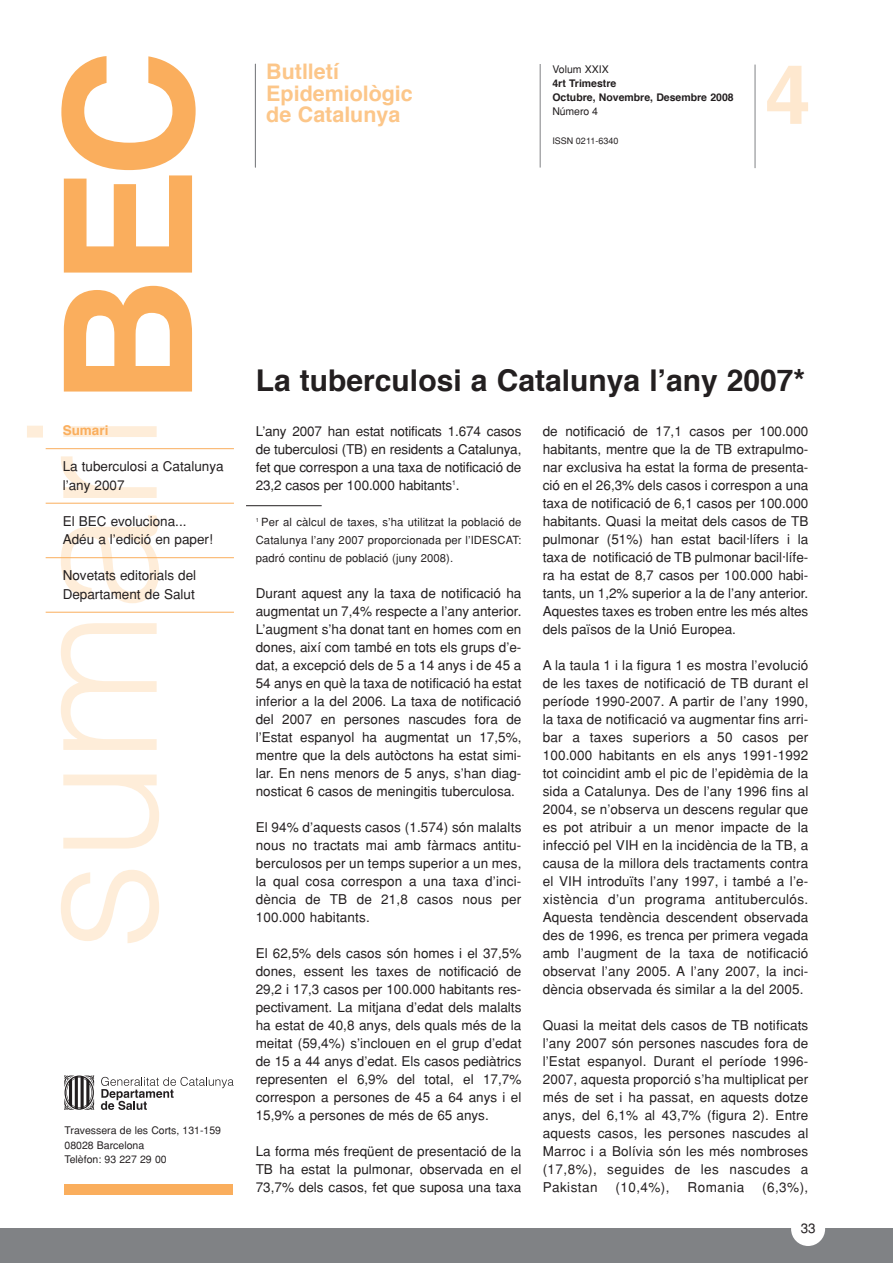
<style>
.page{position:relative;width:893px;height:1263px;background:#fff}
.page>*{position:absolute;margin:0;border:0;box-sizing:border-box;transform-origin:0 0}
.t1{font:700 178.05px "Helvetica";color:#faae5d}
.t2{font:700 82.5px "Helvetica";color:#fee8cf}
.t3{font:700 30px "Helvetica";color:#231f20}
.t4{font:700 21.45px/21.5px "Helvetica";color:#fcc689}
.t5{font:13.5px/18px "Helvetica";color:#231f20;text-align:justify}
.t6{font:13.5px "Helvetica";letter-spacing:.035em;color:#231f20}
.t7{font:700 13.5px "Helvetica";color:#faae5d}
.t8{font:11.25px/18px "Helvetica";letter-spacing:.01em;color:#231f20;text-align:justify}
.t9{font:10.5px/14.2px "Helvetica";color:#231f20}
.t10{font:700 10.5px/14.2px "Helvetica";color:#231f20}
.t11{font:9px "Helvetica";color:#231f20}
</style>
<div class="page">
<svg style="left:61px;top:870px;width:98px;height:73px"></svg>
<svg style="left:63px;top:775px;width:96px;height:74px"></svg>
<svg style="left:61px;top:623px;width:96px;height:127px"></svg>
<svg style="left:61px;top:515px;width:98px;height:88px"></svg>
<svg style="left:61px;top:456px;width:96px;height:42px"></svg>
<svg style="left:27px;top:426px;width:130px;height:12px"></svg>
<hr style="left:46px;top:448px;width:188px;height:1px;background:#faae5d">
<hr style="left:46px;top:503px;width:188px;height:1px;background:#faae5d">
<hr style="left:46px;top:557px;width:188px;height:1px;background:#faae5d">
<hr style="left:46px;top:612px;width:188px;height:1px;background:#faae5d">
<div style="left:0;top:1229px;width:892px;height:34px;background:#808285"></div>
<div style="left:791px;top:1212px;width:34px;height:34px;background:#fff;border-radius:50%"></div>
<div style="left:64px;top:1184px;width:169px;height:11px;background:#faae5d"></div>
<hr style="left:255px;top:64px;width:1px;height:103px;background:#808285">
<svg style="left:101px;top:1077px;width:133px;height:33px"></svg>
<svg style="left:64px;top:1075px;width:30px;height:35px"></svg>
<hr style="left:539px;top:64px;width:1px;height:104px;background:#808285">
<hr style="left:754px;top:65px;width:1px;height:103px;background:#808285">
<hr style="left:246px;top:505px;width:76px;height:1px;background:#231f20">
<h1 class="t1" style="left:55px;top:406px;width:358px;rotate:-90deg">BEC</h1>
<h3 class="t4" style="left:266px;top:63px;width:148px">Butlletí<br>Epidemiològic de Catalunya</h3>
<p class="t9" style="left:552px;top:63px;width:58px">Volum XXIX</p>
<p class="t10" style="left:552px;top:77px;width:183px">4rt Trimestre<br>Octubre, Novembre, Desembre 2008</p>
<p class="t9" style="left:552px;top:106px;width:47px">Número 4</p>
<p class="t11" style="left:552px;top:137px;width:67px">ISSN 0211-6340</p>
<h2 class="t2" style="left:765px;top:60px;width:47px">4</h2>
<h3 class="t3" style="left:256px;top:368px;width:551px">La tuberculosi a Catalunya l’any 2007*</h3>
<p class="t7" style="left:63px;top:425px;width:47px">Sumari</p>
<p class="t5" style="left:63px;top:458px;width:162px;line-height:18.8px">La tuberculosi a Catalunya l’any 2007</p>
<p class="t5" style="left:63px;top:513px;width:152px;line-height:18.8px">El BEC evoluciona...<br>Adéu a l’edició en paper!</p>
<p class="t5" style="left:63px;top:567px;width:135px;line-height:18.8px">Novetats editorials del<br>Departament de Salut</p>
<p class="t9" style="left:64px;top:1125px;width:158px">Travessera de les Corts, 131-159<br>08028 Barcelona<br>Telèfon: 93 227 29 00</p>
<p class="t5" style="left:256px;top:423px;width:267px">L’any 2007 han estat notificats 1.674 casos de tuberculosi (TB) en residents a Catalunya, fet que correspon a una taxa de notificació de 23,2 casos per 100.000 habitants<sup>1</sup>.</p>
<p class="t8" style="left:256px;top:514px;width:267px"><sup>1</sup> Per al càlcul de taxes, s’ha utilitzat la població de Catalunya l’any 2007 proporcionada per l’IDESCAT: padró continu de població (juny 2008).</p>
<p class="t5" style="left:256px;top:585px;width:267px">Durant aquest any la taxa de notificació ha augmentat un 7,4% respecte a l’any anterior.<br>L’augment s’ha donat tant en homes com en dones, així com també en tots els grups d’e&shy;dat, a excepció dels de 5 a 14 anys i de 45 a 54 anys en què la taxa de notificació ha estat inferior a la del 2006. La taxa de notificació del 2007 en persones nascudes fora de l’Estat espanyol ha augmentat un 17,5%, mentre que la dels autòctons ha estat simi&shy;lar. En nens menors de 5 anys, s’han diag&shy;nosticat 6 casos de meningitis tuberculosa.</p>
<p class="t5" style="left:256px;top:819px;width:267px">El 94% d’aquests casos (1.574) són malalts nous no tractats mai amb fàrmacs antitu&shy;berculosos per un temps superior a un mes, la qual cosa correspon a una taxa d’inci&shy;dència de TB de 21,8 casos nous per 100.000 habitants.</p>
<p class="t5" style="left:256px;top:945px;width:267px">El 62,5% dels casos són homes i el 37,5% dones, essent les taxes de notificació de 29,2 i 17,3 casos per 100.000 habitants res&shy;pectivament. La mitjana d’edat dels malalts ha estat de 40,8 anys, dels quals més de la meitat (59,4%) s’inclouen en el grup d’edat de 15 a 44 anys d’edat. Els casos pediàtrics representen el 6,9% del total, el 17,7% correspon a persones de 45 a 64 anys i el 15,9% a persones de més de 65 anys.</p>
<p class="t5" style="left:256px;top:1143px;width:267px">La forma més freqüent de presentació de la TB ha estat la pulmonar, observada en el 73,7% dels casos, fet que suposa una taxa</p>
<p class="t5" style="left:542px;top:423px;width:267px">de notificació de 17,1 casos per 100.000 habitants, mentre que la de TB extrapulmo&shy;nar exclusiva ha estat la forma de presenta&shy;ció en el 26,3% dels casos i correspon a una taxa de notificació de 6,1 casos per 100.000 habitants. Quasi la meitat dels casos de TB pulmonar (51%) han estat bacil·lífers i la taxa de notificació de TB pulmonar bacil·lífe&shy;ra ha estat de 8,7 casos per 100.000 habi&shy;tants, un 1,2% superior a la de l’any anterior.<br>Aquestes taxes es troben entre les més altes dels països de la Unió Europea.</p>
<p class="t5" style="left:542px;top:657px;width:267px">A la taula 1 i la figura 1 es mostra l’evolució de les taxes de notificació de TB durant el període 1990-2007. A partir de l’any 1990, la taxa de notificació va augmentar fins arri&shy;bar a taxes superiors a 50 casos per 100.000 habitants en els anys 1991-1992 tot coincidint amb el pic de l’epidèmia de la sida a Catalunya. Des de l’any 1996 fins al 2004, se n’observa un descens regular que es pot atribuir a un menor impacte de la infecció pel VIH en la incidència de la TB, a causa de la millora dels tractaments contra el VIH introduïts l’any 1997, i també a l’e&shy;xistència d’un programa antituberculós.<br>Aquesta tendència descendent observada des de 1996, es trenca per primera vegada amb l’augment de la taxa de notificació observat l’any 2005. A l’any 2007, la inci&shy;dència observada és similar a la del 2005.</p>
<p class="t5" style="left:542px;top:1017px;width:267px">Quasi la meitat dels casos de TB notificats l’any 2007 són persones nascudes fora de l’Estat espanyol. Durant el període 1996- 2007, aquesta proporció s’ha multiplicat per més de set i ha passat, en aquests dotze anys, del 6,1% al 43,7% (figura 2). Entre aquests casos, les persones nascudes al Marroc i a Bolívia són les més nombroses (17,8%), seguides de les nascudes a Pakistan</p>
<p class="t5" style="left:615px;top:1179px;width:56px">(10,4%),</p>
<p class="t6" style="left:687px;top:1182px;width:58px">Romania</p>
<p class="t5" style="left:762px;top:1179px;width:48px">(6,3%),</p>
<p class="t5" style="left:800px;top:1221px;width:17px">33</p>
</div>
